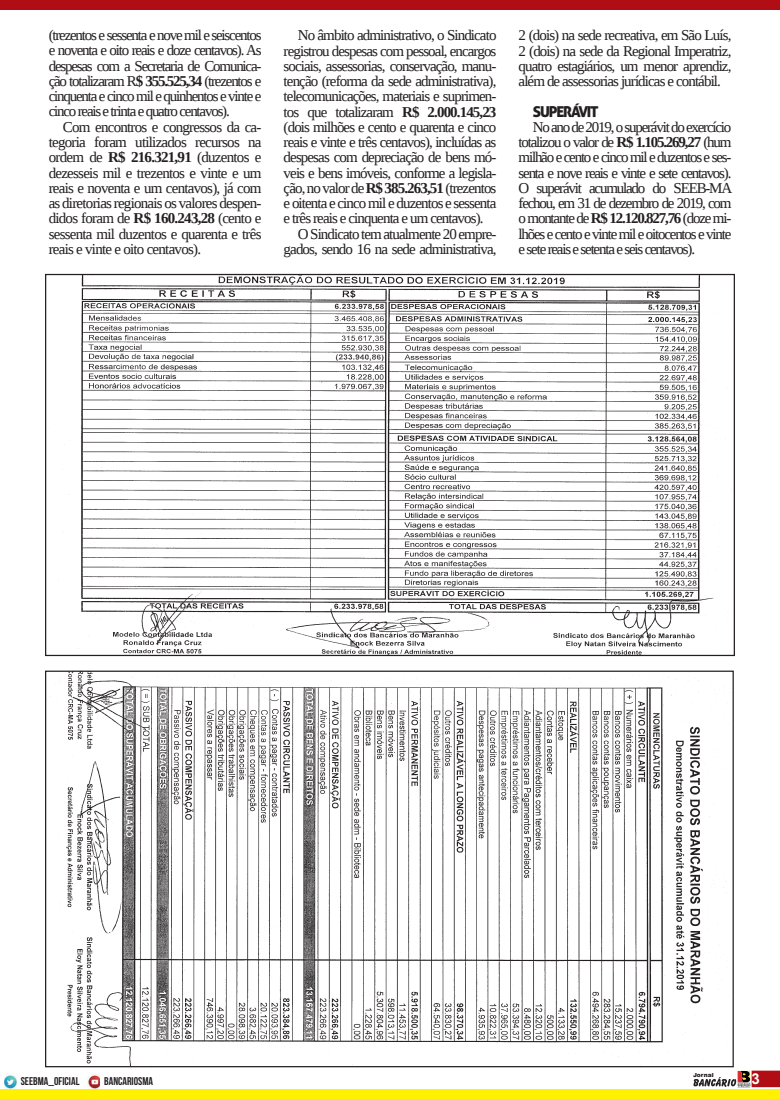
<style>
.page{position:relative;width:780px;height:1099px;background:#fff}
.page>*{position:absolute;margin:0;border:0;box-sizing:border-box;transform-origin:0 0}
.t1{font:15px/15.2px "Liberation Serif";letter-spacing:-.06em;color:#231f20;text-align:justify}
.t2{font:15px "Aller Display";letter-spacing:-.08em;color:#231f20}
.t3{font:700 15px "Arial";color:#fff}
.t4{font:11.25px "Bebas Neue";color:#231f20}
.t5{font:900 6px "Arial";color:#231f20}
.s1{font-weight:700}
</style>
<div class="page">
<svg style="left:693px;top:1070px;width:87px;height:18px"></svg>
<div style="left:0;top:1089px;width:780px;height:9px;background:#fff101"></div>
<div style="left:0;top:0;width:780px;height:10px;background:#b00d15"></div>
<img style="left:4px;top:1075px;width:13px;height:13px">
<img style="left:88px;top:1075px;width:12px;height:13px">
<img style="left:61px;top:672px;width:666px;height:393px">
<img style="left:58px;top:276px;width:669px;height:378px">
<p class="t1" style="left:49px;top:27px;width:214px">(trezentos e sessenta e nove mil e seiscentos e noventa e oito reais e doze centavos). As despesas com a Secretaria de Comunica&shy;ção totalizaram R<span class="s1">$ 355.525,34</span> (trezentos e cinquenta e cinco mil e quinhentos e vinte e cinco reais e trinta e quatro centavos).</p>
<p class="t1" style="left:49px;top:119px;width:214px;text-indent:14px">Com encontros e congressos da ca&shy;tegoria foram utilizados recursos na ordem de <span class="s1">R$ 216.321,91</span> (duzentos e dezesseis mil e trezentos e vinte e um reais e noventa e um centavos), já com as diretorias regionais os valores despen&shy;didos foram de <span class="s1">R$ 160.243,28</span> (cento e sessenta mil duzentos e quarenta e três reais e vinte e oito centavos).</p>
<p class="t1" style="left:298px;top:28px;width:200px">No âmbito administrativo, o Sindicato</p>
<p class="t1" style="left:283px;top:43px;width:214px">registrou despesas com pessoal, encargos</p>
<p class="t1" style="left:283px;top:58px;width:214px">sociais, assessorias, conservação, manu-</p>
<p class="t1" style="left:283px;top:73px;width:214px">tenção (reforma da sede administrativa),</p>
<p class="t1" style="left:283px;top:89px;width:214px">telecomunicações, materiais e suprimen-</p>
<p class="t1" style="left:283px;top:104px;width:214px">tos que totalizaram <span class="s1">R$ 2.000.145,23</span></p>
<p class="t1" style="left:283px;top:119px;width:214px">(dois milhões e cento e quarenta e cinco</p>
<p class="t1" style="left:283px;top:134px;width:214px">reais e vinte e três centavos), incluídas as</p>
<p class="t1" style="left:283px;top:150px;width:214px">despesas com depreciação de bens mó-</p>
<p class="t1" style="left:283px;top:165px;width:214px">veis e bens imóveis, conforme a legisla-</p>
<p class="t1" style="left:283px;top:180px;width:214px">ção, no valor de <span class="s1">R$ 385.263,51</span> (trezentos</p>
<p class="t1" style="left:283px;top:195px;width:214px">e oitenta e cinco mil e duzentos e sessenta</p>
<p class="t1" style="left:283px;top:211px;width:201px">e três reais e cinquenta e um centavos).</p>
<p class="t1" style="left:298px;top:226px;width:200px">O Sindicato tem atualmente 20 empre-</p>
<p class="t1" style="left:283px;top:241px;width:214px">gados, sendo 16 na sede administrativa,</p>
<p class="t1" style="left:518px;top:28px;width:214px">2 (dois) na sede recreativa, em São Luís, 2 (dois) na sede da Regional Imperatriz, quatro estagiários, um menor aprendiz, além de assessorias jurídicas e contábil.</p>
<p class="t2" style="left:532px;top:102px;width:67px">SUPERÁVIT</p>
<p class="t1" style="left:518px;top:119px;width:215px;text-indent:14px">No ano de 2019, o superávit do exercício totalizou o valor de <span class="s1">R$ 1.105.269,27</span> (hum milhão e cento e cinco mil e duzentos e ses&shy;senta e nove reais e vinte e sete centavos).<br>O superávit acumulado do SEEB-MA fechou, em 31 de dezembro de 2019, com o montante de <span class="s1">R$ 12.120.827,76</span> (doze mi&shy;lhões e cento e vinte mil e oitocentos e vinte e sete reais e setenta e seis centavos).</p>
<p class="t4" style="left:21px;top:1075px;width:60px">SEEBMA_OFICIAL</p>
<p class="t4" style="left:104px;top:1075px;width:50px">BANCARIOSMA</p>
<p class="t5" style="left:693px;top:1071px;width:22px">Jornal</p>
<p class="t3" style="left:751px;top:1069px;width:10px">3</p>
</div>
